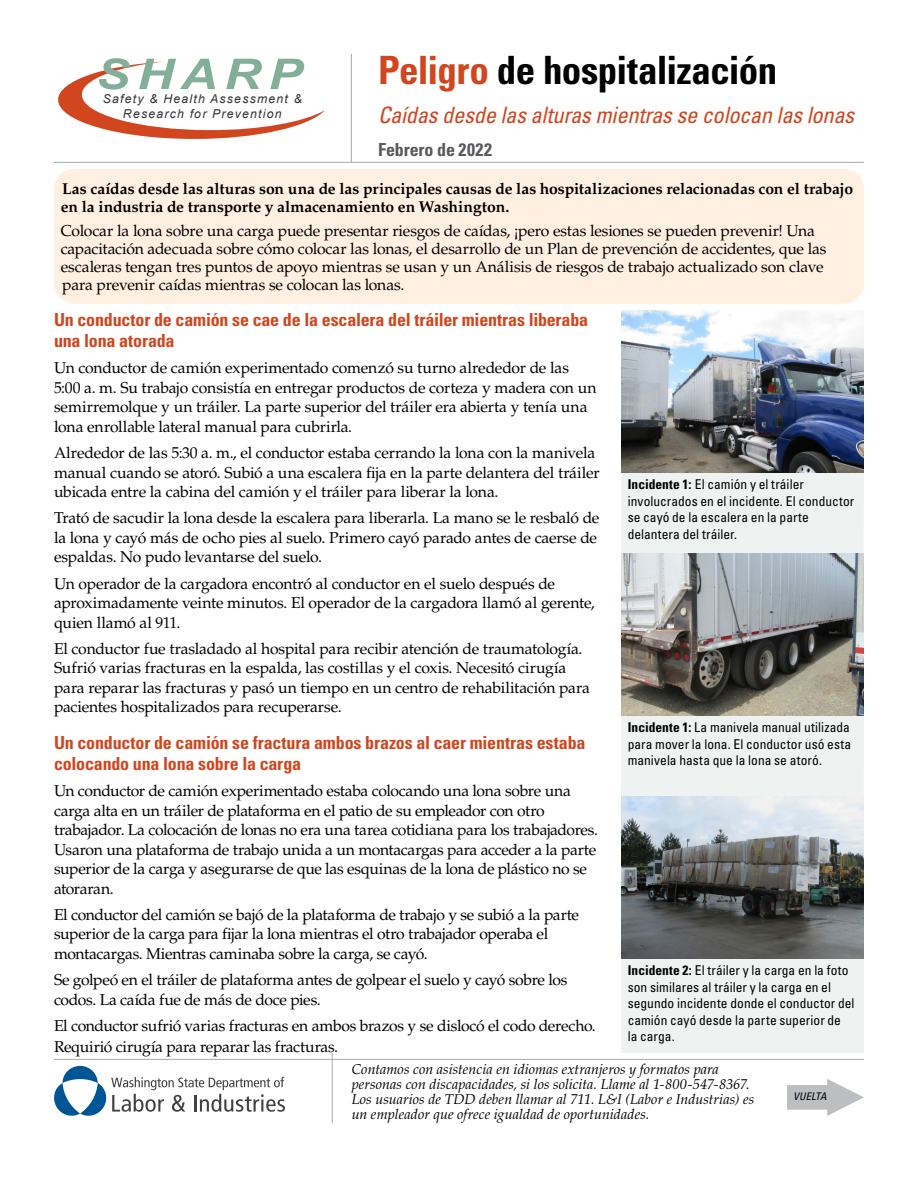
<style>
.page{position:relative;width:918px;height:1188px;background:#fff}
.page>*{position:absolute;margin:0;border:0;box-sizing:border-box;transform-origin:0 0}
.t1{font:italic 700 42.45px "Arial";letter-spacing:.135em;color:#83ae9a;scale:1.21 1}
.t2{font:700 condensed 39px "Univers LT Std";letter-spacing:-.015em;color:#000}
.Subtitle{font:italic condensed 22.5px "Univers LT Std";letter-spacing:-.015em;color:#d1461f}
.Headings_Base{font:700 condensed 18px/21px "Univers LT Std";letter-spacing:-.01em;color:#d1461f}
.Body_-_11{font:700 condensed 18px/21px "Univers LT Std";letter-spacing:-.01em;color:#d1461f}
.Subtitle-2{font:700 condensed 18px "Univers LT Std";color:#58595b}
.Body_-_11-2{font:15.75px/19.5px "Palatino LT Std";letter-spacing:-.015em;color:#000}
.Headings_Base-2{font:15.75px/19.5px "Palatino LT Std";letter-spacing:-.025em;color:#000}
.Body{font:15.75px/18px "Palatino LT Std";letter-spacing:-.01em;color:#000}
.Body-2{font:700 15.75px/18px "Palatino LT Std";letter-spacing:-.005em;color:#000}
.ADA_Statement{font:italic 14.25px/15px "Palatino LT Std";letter-spacing:.005em;color:#000}
.Photo_Credit{font:condensed 13.5px/16.5px "Univers LT Std";color:#000}
.t3{font:italic 12.3px/14.7px "Arial";letter-spacing:.1em;color:#343537;text-align:center}
.t4{font:italic condensed 10.5px "Univers LT Std";letter-spacing:.01em;color:#000}
.s1{color:#d1461f}
.s2{font-weight:700}
</style>
<div class="page">
<svg style="left:58px;top:61px;width:267px;height:78px"></svg>
<hr style="left:351px;top:54px;width:1px;height:108px;background:#a7a9ac">
<hr style="left:54px;top:162px;width:810px;height:1px;background:#a7a9ac">
<hr style="left:54px;top:1059px;width:810px;height:1px;background:#a7a9ac">
<hr style="left:332px;top:1053px;width:1px;height:70px;background:#a7a9ac">
<svg style="left:54px;top:1066px;width:231px;height:50px"></svg>
<svg style="left:787px;top:1079px;width:77px;height:37px"></svg>
<div style="left:54px;top:169px;width:810px;height:135px;background:#fff0e1;border-radius:20px"></div>
<div style="left:621px;top:472px;width:243px;height:82px;background:#eef3f2"></div>
<div style="left:621px;top:716px;width:243px;height:80px;background:#eef3f2"></div>
<img style="left:621px;top:554px;width:242px;height:162px">
<div style="left:621px;top:958px;width:243px;height:95px;background:#eef3f2"></div>
<img style="left:621px;top:796px;width:243px;height:162px">
<img style="left:621px;top:310px;width:243px;height:162px">
<p class="t1" style="left:96px;top:47px;width:172px">SHARP</p>
<p class="t3" style="left:103px;top:92px;width:201px">Safety &amp; Health Assessment &amp;<br>Research for Prevention</p>
<h1 class="t2" style="left:378px;top:47px;width:401px"><span class="s1">Peligro</span> de hospitalización</h1>
<h2 class="Subtitle" style="left:378px;top:101px;width:478px">Caídas desde las alturas mientras se colocan las lonas</h2>
<h2 class="Subtitle-2" style="left:378px;top:139px;width:115px">Febrero de 2022</h2>
<p class="Body-2" style="left:61px;top:179px;width:794px">Las caídas desde las alturas son una de las principales causas de las hospitalizaciones relacionadas con el trabajo en la industria de transporte y almacenamiento en Washington.</p>
<p class="Body" style="left:61px;top:222px;width:767px">Colocar la lona sobre una carga puede presentar riesgos de caídas, ¡pero estas lesiones se pueden prevenir! Una capacitación adecuada sobre cómo colocar las lonas, el desarrollo de un Plan de prevención de accidentes, que las escaleras tengan tres puntos de apoyo mientras se usan y un Análisis de riesgos de trabajo actualizado son clave para prevenir caídas mientras se colocan las lonas.</p>
<p class="Body_-_11" style="left:54px;top:309px;width:536px">Un conductor de camión se cae de la escalera del tráiler mientras liberaba una lona atorada</p>
<p class="Body_-_11-2" style="left:54px;top:359px;width:544px">Un conductor de camión experimentado comenzó su turno alrededor de las 5:00 a. m. Su trabajo consistía en entregar productos de corteza y madera con un semirremolque y un tráiler. La parte superior del tráiler era abierta y tenía una lona enrollable lateral manual para cubrirla.</p>
<p class="Body_-_11-2" style="left:54px;top:443px;width:547px">Alrededor de las 5:30 a. m., el conductor estaba cerrando la lona con la manivela manual cuando se atoró. Subió a una escalera fija en la parte delantera del tráiler ubicada entre la cabina del camión y el tráiler para liberar la lona.</p>
<p class="Body_-_11-2" style="left:54px;top:509px;width:547px">Trató de sacudir la lona desde la escalera para liberarla. La mano se le resbaló de la lona y cayó más de ocho pies al suelo. Primero cayó parado antes de caerse de espaldas. No pudo levantarse del suelo.</p>
<p class="Body_-_11-2" style="left:54px;top:574px;width:542px">Un operador de la cargadora encontró al conductor en el suelo después de aproximadamente veinte minutos. El operador de la cargadora llamó al gerente, quien llamó al 911.</p>
<p class="Body_-_11-2" style="left:54px;top:639px;width:537px">El conductor fue trasladado al hospital para recibir atención de traumatología.<br>Sufrió varias fracturas en la espalda, las costillas y el coxis. Necesitó cirugía para reparar las fracturas y pasó un tiempo en un centro de rehabilitación para pacientes hospitalizados para recuperarse.</p>
<h3 class="Headings_Base" style="left:54px;top:732px;width:533px">Un conductor de camión se fractura ambos brazos al caer mientras estaba colocando una lona sobre la carga</h3>
<h3 class="Headings_Base-2" style="left:54px;top:781px;width:546px">Un conductor de camión experimentado estaba colocando una lona sobre una carga alta en un tráiler de plataforma en el patio de su empleador con otro trabajador. La colocación de lonas no era una tarea cotidiana para los trabajadores.<br>Usaron una plataforma de trabajo unida a un montacargas para acceder a la parte superior de la carga y asegurarse de que las esquinas de la lona de plástico no se atoraran.</h3>
<p class="Body_-_11-2" style="left:54px;top:905px;width:527px">El conductor del camión se bajó de la plataforma de trabajo y se subió a la parte superior de la carga para fijar la lona mientras el otro trabajador operaba el montacargas. Mientras caminaba sobre la carga, se cayó.</p>
<p class="Body_-_11-2" style="left:54px;top:970px;width:515px">Se golpeó en el tráiler de plataforma antes de golpear el suelo y cayó sobre los codos. La caída fue de más de doce pies.</p>
<p class="Body_-_11-2" style="left:54px;top:1015px;width:543px;line-height:21px">El conductor sufrió varias fracturas en ambos brazos y se dislocó el codo derecho.<br>Requirió cirugía para reparar las fracturas.</p>
<p class="Photo_Credit" style="left:628px;top:476px;width:228px"><span class="s2">Incidente 1:</span> El camión y el tráiler involucrados en el incidente. El conductor se cayó de la escalera en la parte delantera del tráiler.</p>
<p class="Photo_Credit" style="left:628px;top:719px;width:225px;text-align:justify"><span class="s2">Incidente 1:</span> La manivela manual utilizada para mover la lona. El conductor usó esta manivela hasta que la lona se atoró.</p>
<p class="Photo_Credit" style="left:628px;top:962px;width:228px"><span class="s2">Incidente 2:</span> El tráiler y la carga en la foto son similares al tráiler y la carga en el segundo incidente donde el conductor del camión cayó desde la parte superior de<br>la carga.</p>
<p class="ADA_Statement" style="left:352px;top:1062px;width:404px">Contamos con asistencia en idiomas extranjeros y formatos para personas con discapacidades, si los solicita. Llame al 1-800-547-8367.<br>Los usuarios de TDD deben llamar al 711. L&amp;I (Labor e Industrias) es un empleador que ofrece igualdad de oportunidades.</p>
<p class="t4" style="left:793px;top:1089px;width:35px">VUELTA</p>
</div>
